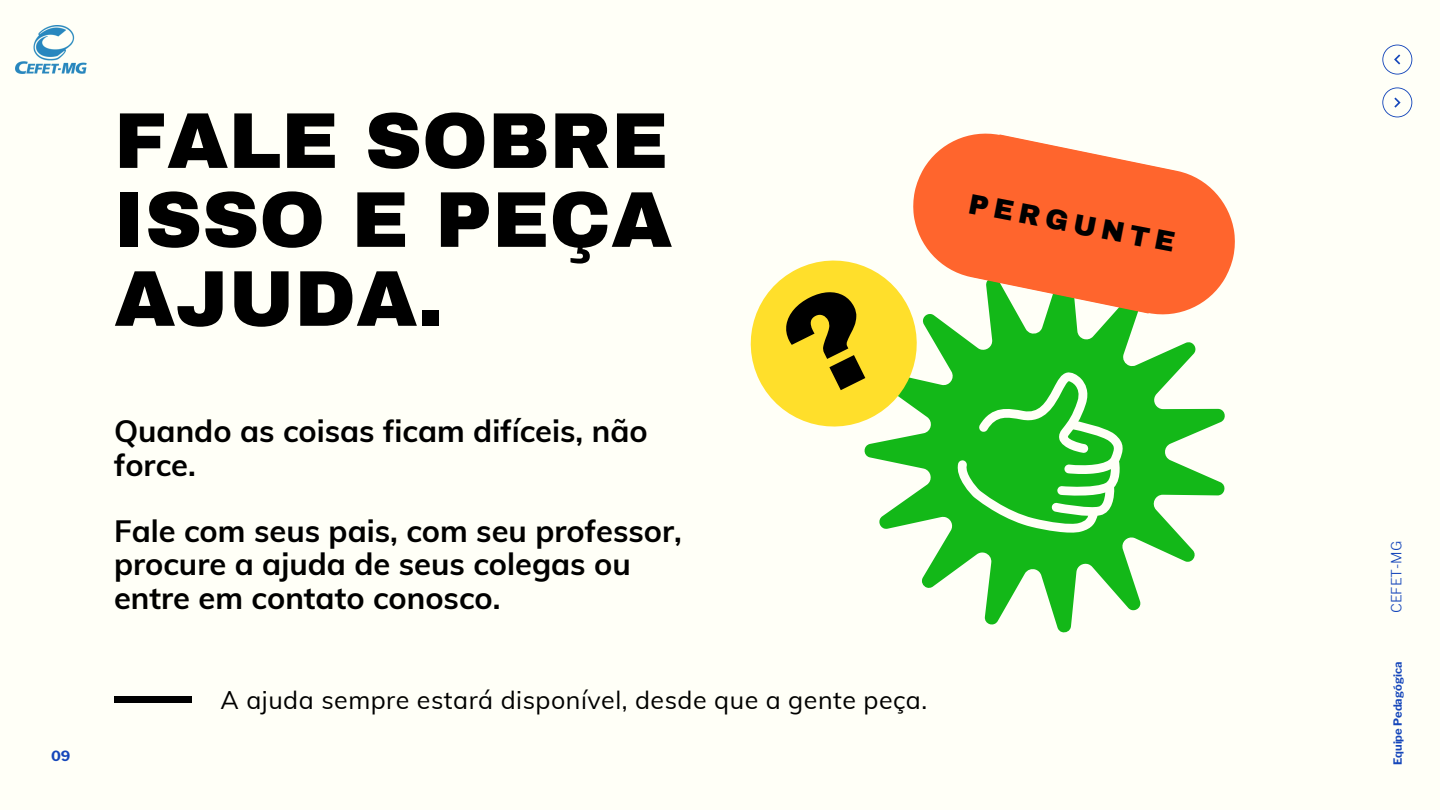
<style>
.page{position:relative;width:1440px;height:810px;background:#fffff7}
.page>*{position:absolute;margin:0;border:0;box-sizing:border-box;transform-origin:0 0}
.t1{font:900 79.2px/79px "Archivo";color:#000;text-align:justify}
.t2{font:700 30.8px/33.2px "Muli";color:#000}
.t3{font:900 27.8px "Archivo";color:#000}
.t4{font:25px "Muli";letter-spacing:.02em;color:#000}
.t5{font:300 14px "Libre Franklin";color:#1546ba}
.t6{font:700 14px "Libre Franklin";color:#1546ba}
.t7{font:700 11.2px "Libre Franklin";color:#1546ba}
</style>
<div class="page">
<svg style="left:866px;top:323px;width:359px;height:310px"></svg>
<svg style="left:946px;top:350px;width:184px;height:196px"></svg>
<svg style="left:750px;top:260px;width:195px;height:195px"></svg>
<svg style="left:900px;top:133px;width:92px;height:181px"></svg>
<svg style="left:970px;top:134px;width:265px;height:193px;fill:#ff652d"></svg>
<div style="left:114px;top:696px;width:77px;height:7px;background:#000"></div>
<img style="left:15px;top:26px;width:72px;height:47px">
<svg style="left:1382px;top:87px;width:30px;height:30px"></svg>
<svg style="left:1382px;top:45px;width:30px;height:30px"></svg>
<div style="left:775px;top:280px;width:110px;height:121px;background:#ffdf2b"></div>
<p class="t6" style="left:51px;top:748px;width:21px">09</p>
<p class="t1" style="left:114px;top:102px;width:560px">FALE SOBRE ISSO E PEÇA AJUDA.</p>
<p class="t2" style="left:114px;top:414px;width:535px">Quando as coisas ficam difíceis, não force.</p>
<p class="t2" style="left:114px;top:514px;width:569px">Fale com seus pais, com seu professor, procure a ajuda de seus colegas ou entre em contato conosco.</p>
<p class="t4" style="left:221px;top:684px;width:708px">A ajuda sempre estará disponível, desde que a gente peça.</p>
<p class="t3" style="left:972px;top:189px;width:211px;rotate:11deg">PERGUNTE</p>
<p class="t5" style="left:1388px;top:613px;width:74px;rotate:-90deg">CEFET-MG</p>
<p class="t7" style="left:1391px;top:765px;width:105px;rotate:-90deg">Equipe Pedagógica</p>
</div>
